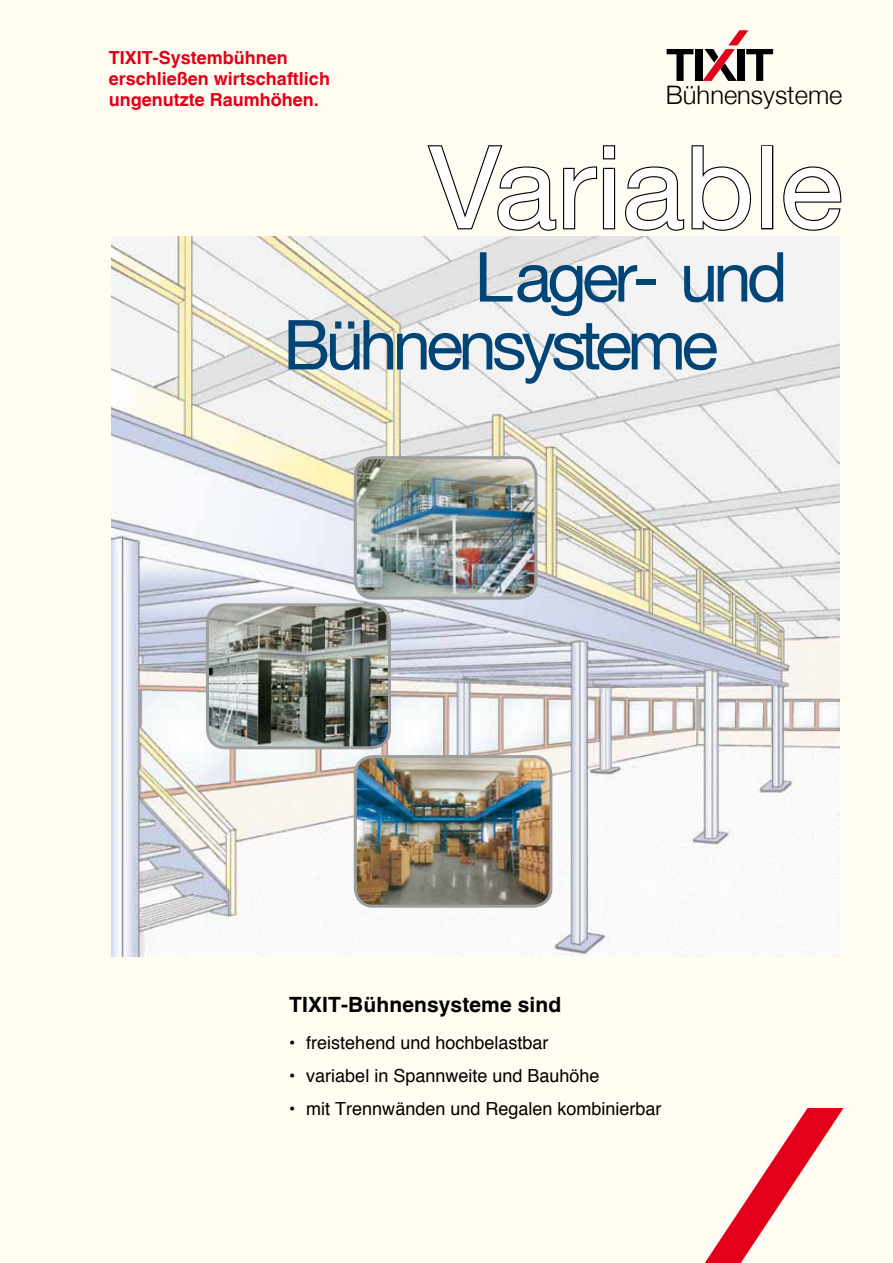
<style>
.page{position:relative;width:893px;height:1263px;background:#fffdf1}
.page>*{position:absolute;margin:0;border:0;box-sizing:border-box;transform-origin:0 0}
.t1{font:114.6px "Helvetica Neue LT";color:#fff}
.t2{font:69px "Helvetica Neue LT";letter-spacing:-.07em;color:#004576}
.t3{font:300 25.5px "Helvetica Neue LT";color:#000}
.t4{font:700 21px "Helvetica";letter-spacing:.005em;color:#000}
.t5{font:18px "Helvetica";color:#000}
.t6{font:700 18px/21px "Helvetica";color:#e2001a}
</style>
<div class="page">
<img style="left:111px;top:236px;width:728px;height:721px">
<svg style="left:704px;top:1108px;width:140px;height:155px"></svg>
<img style="left:355px;top:756px;width:196px;height:150px">
<div style="left:354px;top:755px;width:198px;height:153px;border:3px solid #9c9e9f;border-radius:18px"></div>
<img style="left:207px;top:605px;width:182px;height:143px">
<div style="left:206px;top:603px;width:185px;height:146px;border:3px solid #9c9e9f;border-radius:18px"></div>
<svg style="left:667px;top:49px;width:26px;height:32px"></svg>
<div style="left:695px;top:49px;width:7px;height:32px;background:#000"></div>
<svg style="left:702px;top:30px;width:71px;height:51px"></svg>
<img style="left:355px;top:458px;width:181px;height:140px">
<div style="left:354px;top:456px;width:183px;height:144px;border:3px solid #9c9e9f;border-radius:18px"></div>
<svg style="left:427px;top:145px;width:189px;height:86px"></svg>
<svg style="left:625px;top:145px;width:127px;height:86px"></svg>
<div style="left:761px;top:145px;width:12px;height:84px;border:2px solid #000"></div>
<svg style="left:783px;top:166px;width:59px;height:65px"></svg>
<p class="t6" style="left:109px;top:46px;width:223px">TIXIT-Systembühnen erschließen wirtschaftlich ungenutzte Raumhöhen.</p>
<h3 class="t3" style="left:666px;top:80px;width:178px">Bühnensysteme</h3>
<h1 class="t1" style="left:429px;top:119px;width:415px">Variable</h1>
<h2 class="t2" style="left:475px;top:236px;width:315px">Lager- und</h2>
<h2 class="t2" style="left:283px;top:304px;width:437px">Bühnensysteme</h2>
<p class="t4" style="left:289px;top:992px;width:273px">TIXIT-Bühnensysteme sind</p>
<p class="t5" style="left:289px;top:1032px;width:261px">• freistehend und hochbelastbar</p>
<p class="t5" style="left:289px;top:1065px;width:312px">• variabel in Spannweite und Bauhöhe</p>
<p class="t5" style="left:289px;top:1098px;width:374px">• mit Trennwänden und Regalen kombinierbar</p>
</div>
